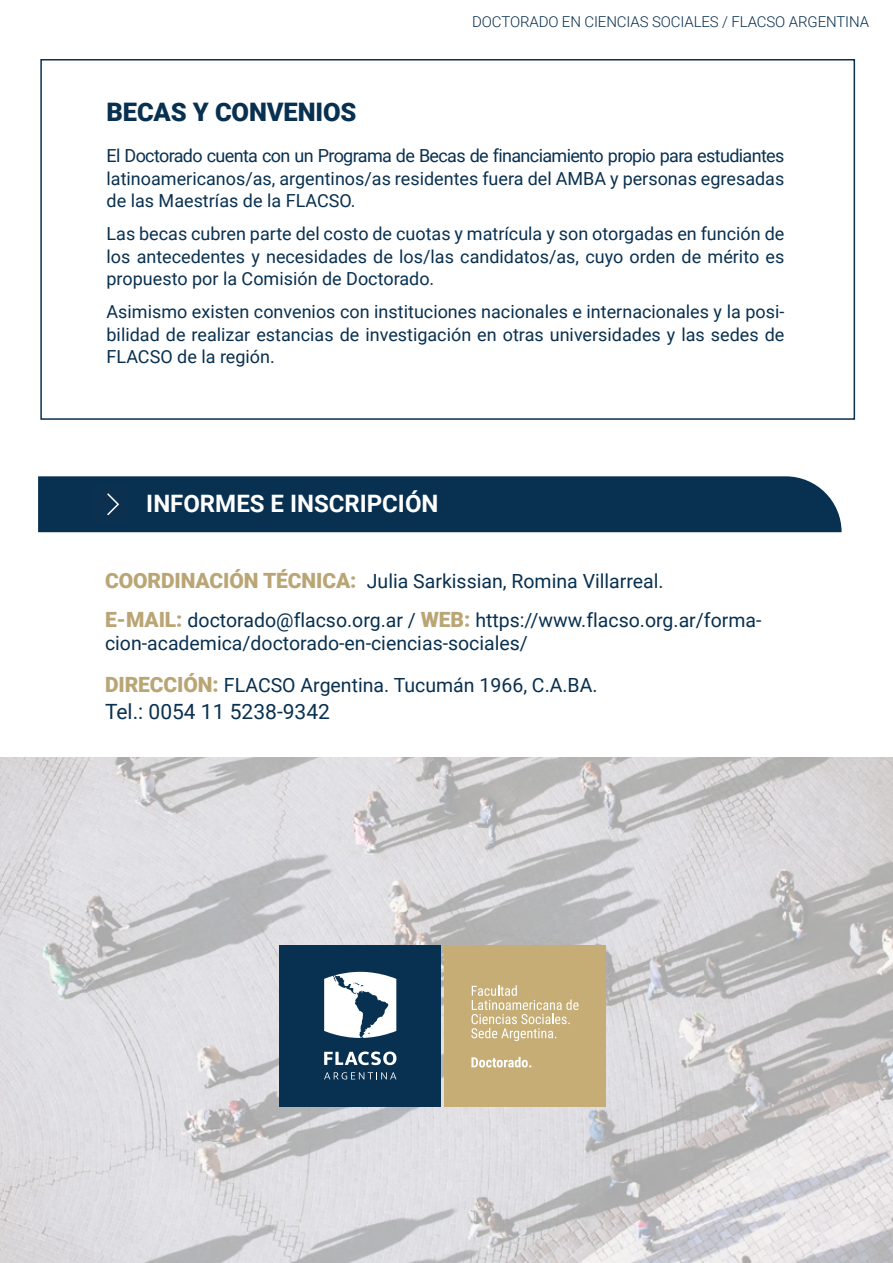
<style>
.page{position:relative;width:893px;height:1263px;background:#fff}
.page>*{position:absolute;margin:0;border:0;box-sizing:border-box;transform-origin:0 0}
.t1{font:900 25.5px "Roboto";letter-spacing:-.005em;color:#083050}
.t2{font:700 24px "Roboto";color:#fff}
.t3{font:21px "Roboto";color:#083050}
.t4{font:19.5px/39.3px "Roboto";color:#083050}
.t5{font:18px/22.5px "Roboto";color:#083050;text-align:justify}
.t6{font:300 15px "Roboto";letter-spacing:-.01em;color:#083050}
.s1{font-weight:900;font-size:21px;color:#baa574}
</style>
<div class="page">
<img style="left:0;top:758px;width:893px;height:505px">
<div style="left:40px;top:59px;width:815px;height:361px;border:2px solid #083050"></div>
<div style="left:38px;top:476px;width:804px;height:56px;background:#083050"></div>
<div style="left:444px;top:945px;width:162px;height:161px;background:#c5ad75"></div>
<div style="left:280px;top:945px;width:161px;height:161px;background:#083050"></div>
<svg style="left:324px;top:971px;width:73px;height:67px"></svg>
<svg style="left:324px;top:1051px;width:73px;height:14px"></svg>
<svg style="left:324px;top:1072px;width:73px;height:8px"></svg>
<svg style="left:471px;top:985px;width:108px;height:56px"></svg>
<svg style="left:471px;top:1057px;width:60px;height:10px"></svg>
<p class="t6" style="left:472px;top:11px;width:398px">DOCTORADO EN CIENCIAS SOCIALES / FLACSO ARGENTINA</p>
<h1 class="t1" style="left:107px;top:94px;width:251px">BECAS Y CONVENIOS</h1>
<p class="t5" style="left:107px;top:144px;width:679px">El Doctorado cuenta con un Programa de Becas de financiamiento propio para estudiantes latinoamericanos/as, argentinos/as residentes fuera del AMBA y personas egresadas de las Maestrías de la FLACSO.</p>
<p class="t5" style="left:107px;top:222px;width:679px">Las becas cubren parte del costo de cuotas y matrícula y son otorgadas en función de los antecedentes y necesidades de los/las candidatos/as, cuyo orden de mérito es propuesto por la Comisión de Doctorado.</p>
<p class="t5" style="left:107px;top:300px;width:679px">Asimismo existen convenios con instituciones nacionales e internacionales y la posi&shy;bilidad de realizar estancias de investigación en otras universidades y las sedes de FLACSO de la región.</p>
<h2 class="t2" style="left:146px;top:486px;width:294px">INFORMES E INSCRIPCIÓN</h2>
<p class="t4" style="left:105px;top:561px;width:658px"><span class="s1">COORDINACIÓN TÉCNICA:</span> Julia Sarkissian, Romina Villarreal.<br><span class="s1">E-MAIL:</span> doctorado@flacso.org.ar / <span class="s1">WEB:</span> https://www.flacso.org.ar/forma-</p>
<p class="t4" style="left:105px;top:621px;width:494px;line-height:41.8px">cion-academica/doctorado-en-ciencias-sociales/<br><span class="s1">DIRECCIÓN:</span> FLACSO Argentina. Tucumán 1966, C.A.BA.</p>
<p class="t3" style="left:105px;top:696px;width:227px">Tel.: 0054 11 5238-9342</p>
</div>
